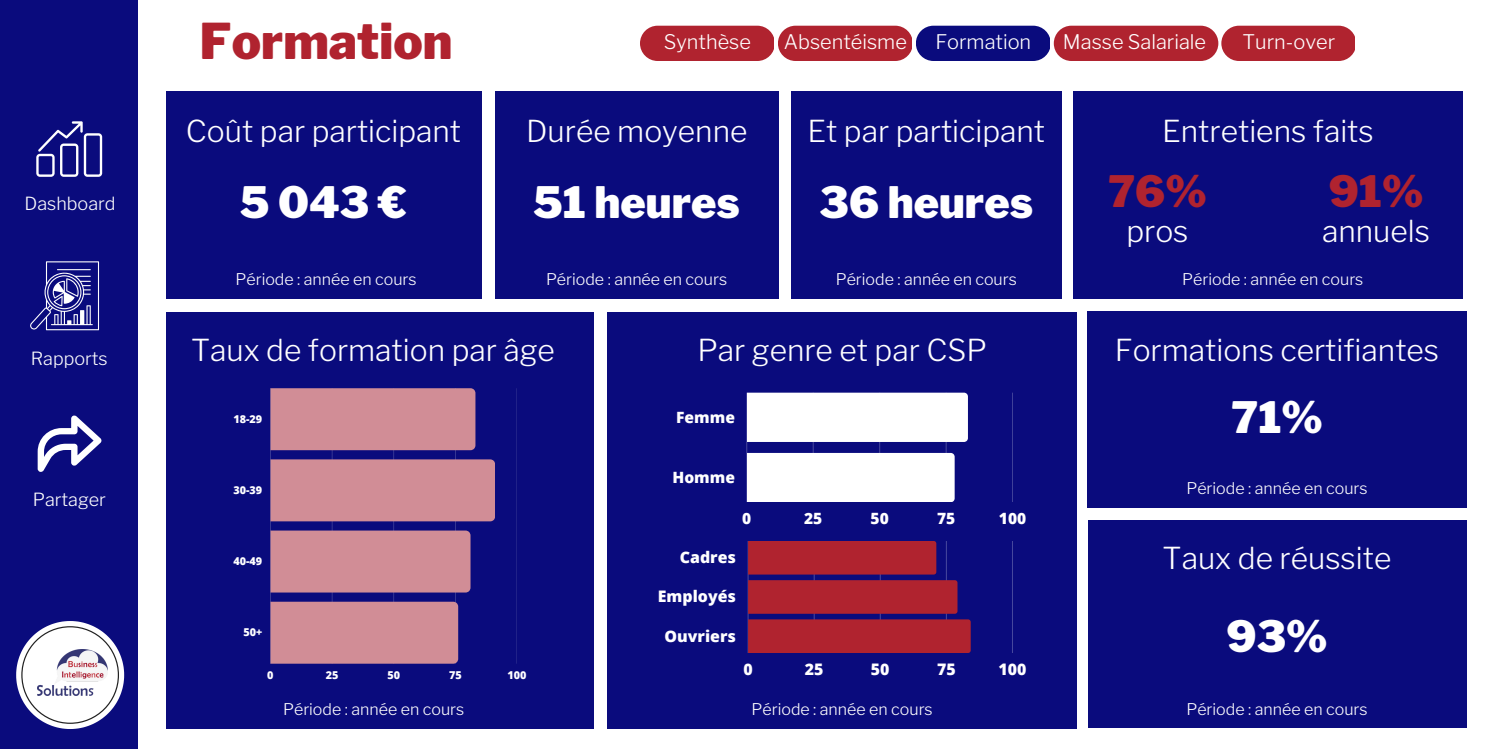
<style>
.page{position:relative;width:1500px;height:750px;background:#fff}
.page>*{position:absolute;margin:0;border:0;box-sizing:border-box;transform-origin:0 0}
.t1{font:900 49px "Libre Franklin";color:#b0232f}
.t2{font:900 43px "Libre Franklin";color:#fff}
.t3{font:900 43px "Libre Franklin";color:#b0232f}
.t4{font:300 30px "Libre Franklin";color:#fff}
.t5{font:300 20px "Libre Franklin";color:#fff}
.t6{font:300 18px "Libre Franklin";color:#fff}
.t7{font:300 16px "Libre Franklin";color:#fff}
.t8{font:800 16px "Open Sans";color:#fff}
.t9{font:800 15.6px "Open Sans";color:#fff}
.t10{font:800 10.8px "Open Sans";color:#fff}
</style>
<div class="page">
<div style="left:0;top:0;width:137px;height:749px;background:#0a0b7d"></div>
<svg style="left:16px;top:621px;width:108px;height:108px"></svg>
<div style="left:640px;top:26px;width:134px;height:35px;background:#b0232f;border-radius:18px"></div>
<div style="left:778px;top:26px;width:134px;height:35px;background:#b0232f;border-radius:18px"></div>
<div style="left:916px;top:26px;width:133px;height:35px;background:#0a0b7d;border-radius:18px"></div>
<div style="left:1054px;top:26px;width:164px;height:35px;background:#b0232f;border-radius:18px"></div>
<div style="left:1221px;top:26px;width:134px;height:35px;background:#b0232f;border-radius:18px"></div>
<svg style="left:36px;top:121px;width:66px;height:56px"></svg>
<svg style="left:30px;top:261px;width:69px;height:69px"></svg>
<hr style="left:57px;top:269px;width:34px;height:1px;background:#fff">
<svg style="left:38px;top:415px;width:63px;height:57px"></svg>
<div style="left:166px;top:91px;width:315px;height:208px;background:#0a0b7d"></div>
<div style="left:166px;top:312px;width:428px;height:417px;background:#0a0b7d"></div>
<div style="left:607px;top:312px;width:470px;height:417px;background:#0a0b7d"></div>
<svg style="left:746px;top:393px;width:267px;height:109px"></svg>
<svg style="left:748px;top:541px;width:265px;height:112px"></svg>
<img style="left:37px;top:649px;width:71px;height:47px">
<svg style="left:270px;top:388px;width:247px;height:276px;fill:#d18d96"></svg>
<svg style="left:471px;top:388px;width:4px;height:62px"></svg>
<svg style="left:490px;top:459px;width:5px;height:62px"></svg>
<svg style="left:466px;top:531px;width:5px;height:62px"></svg>
<svg style="left:453px;top:602px;width:5px;height:62px"></svg>
<div style="left:495px;top:91px;width:284px;height:208px;background:#0a0b7d"></div>
<div style="left:1073px;top:91px;width:390px;height:208px;background:#0a0b7d"></div>
<div style="left:791px;top:91px;width:270px;height:208px;background:#0a0b7d"></div>
<div style="left:1087px;top:312px;width:379px;height:196px;background:#0a0b7d"></div>
<div style="left:1088px;top:520px;width:378px;height:208px;background:#0a0b7d"></div>
<p class="t6" style="left:25px;top:193px;width:92px">Dashboard</p>
<p class="t6" style="left:31px;top:347px;width:78px">Rapports</p>
<p class="t6" style="left:33px;top:489px;width:75px">Partager</p>
<h1 class="t1" style="left:200px;top:12px;width:254px">Formation</h1>
<p class="t5" style="left:664px;top:30px;width:89px">Synthèse</p>
<p class="t5" style="left:784px;top:30px;width:125px">Absentéisme</p>
<p class="t5" style="left:935px;top:30px;width:97px">Formation</p>
<p class="t5" style="left:1063px;top:30px;width:145px">Masse Salariale</p>
<p class="t5" style="left:1242px;top:30px;width:94px">Turn-over</p>
<h3 class="t4" style="left:186px;top:113px;width:277px">Coût par participant</h3>
<h2 class="t2" style="left:240px;top:176px;width:169px">5043€</h2>
<h3 class="t4" style="left:526px;top:113px;width:223px">Durée moyenne</h3>
<h2 class="t2" style="left:533px;top:176px;width:208px">51 heures</h2>
<h3 class="t4" style="left:808px;top:113px;width:239px">Et par participant</h3>
<h2 class="t2" style="left:820px;top:176px;width:215px">36 heures</h2>
<h3 class="t4" style="left:1162px;top:113px;width:213px">Entretiens faits</h3>
<h2 class="t3" style="left:1108px;top:165px;width:100px">76%</h2>
<h2 class="t3" style="left:1329px;top:165px;width:96px">91%</h2>
<h3 class="t4" style="left:1126px;top:213px;width:64px">pros</h3>
<h3 class="t4" style="left:1322px;top:213px;width:110px">annuels</h3>
<p class="t7" style="left:236px;top:269px;width:183px">Période : année en cours</p>
<p class="t7" style="left:1182px;top:269px;width:183px">Période : année en cours</p>
<p class="t7" style="left:546px;top:269px;width:183px">Période : année en cours</p>
<p class="t7" style="left:836px;top:269px;width:183px">Période : année en cours</p>
<h3 class="t4" style="left:191px;top:332px;width:365px">Taux de formation par âge</h3>
<p class="t10" style="left:233px;top:411px;width:30px">18-29</p>
<p class="t10" style="left:233px;top:483px;width:30px">30-39</p>
<p class="t10" style="left:233px;top:554px;width:30px">40-49</p>
<p class="t10" style="left:243px;top:625px;width:20px">50+</p>
<p class="t10" style="left:267px;top:667px;width:8px">0</p>
<p class="t10" style="left:326px;top:667px;width:14px">25</p>
<p class="t10" style="left:387px;top:667px;width:14px">50</p>
<p class="t10" style="left:449px;top:667px;width:14px">75</p>
<p class="t10" style="left:507px;top:667px;width:21px">100</p>
<p class="t7" style="left:283px;top:699px;width:183px">Période : année en cours</p>
<h3 class="t4" style="left:697px;top:332px;width:291px">Par genre et par CSP</h3>
<p class="t9" style="left:676px;top:406px;width:60px">Femme</p>
<p class="t9" style="left:672px;top:466px;width:64px">Homme</p>
<p class="t9" style="left:742px;top:508px;width:11px">0</p>
<p class="t9" style="left:804px;top:508px;width:20px">25</p>
<p class="t9" style="left:871px;top:508px;width:20px">50</p>
<p class="t9" style="left:937px;top:508px;width:20px">75</p>
<p class="t9" style="left:999px;top:508px;width:29px">100</p>
<p class="t8" style="left:680px;top:546px;width:58px">Cadres</p>
<p class="t8" style="left:658px;top:585px;width:80px">Employés</p>
<p class="t8" style="left:665px;top:624px;width:73px">Ouvriers</p>
<p class="t8" style="left:743px;top:658px;width:11px">0</p>
<p class="t8" style="left:805px;top:658px;width:20px">25</p>
<p class="t8" style="left:871px;top:658px;width:20px">50</p>
<p class="t8" style="left:937px;top:658px;width:20px">75</p>
<p class="t8" style="left:999px;top:658px;width:29px">100</p>
<p class="t7" style="left:752px;top:699px;width:183px">Période : année en cours</p>
<h3 class="t4" style="left:1115px;top:332px;width:326px">Formations certifiantes</h3>
<h2 class="t2" style="left:1231px;top:392px;width:93px">71%</h2>
<p class="t7" style="left:1186px;top:479px;width:183px">Période : année en cours</p>
<h3 class="t4" style="left:1163px;top:540px;width:230px">Taux de réussite</h3>
<h2 class="t2" style="left:1227px;top:611px;width:102px">93%</h2>
<p class="t7" style="left:1186px;top:699px;width:183px">Période : année en cours</p>
</div>
